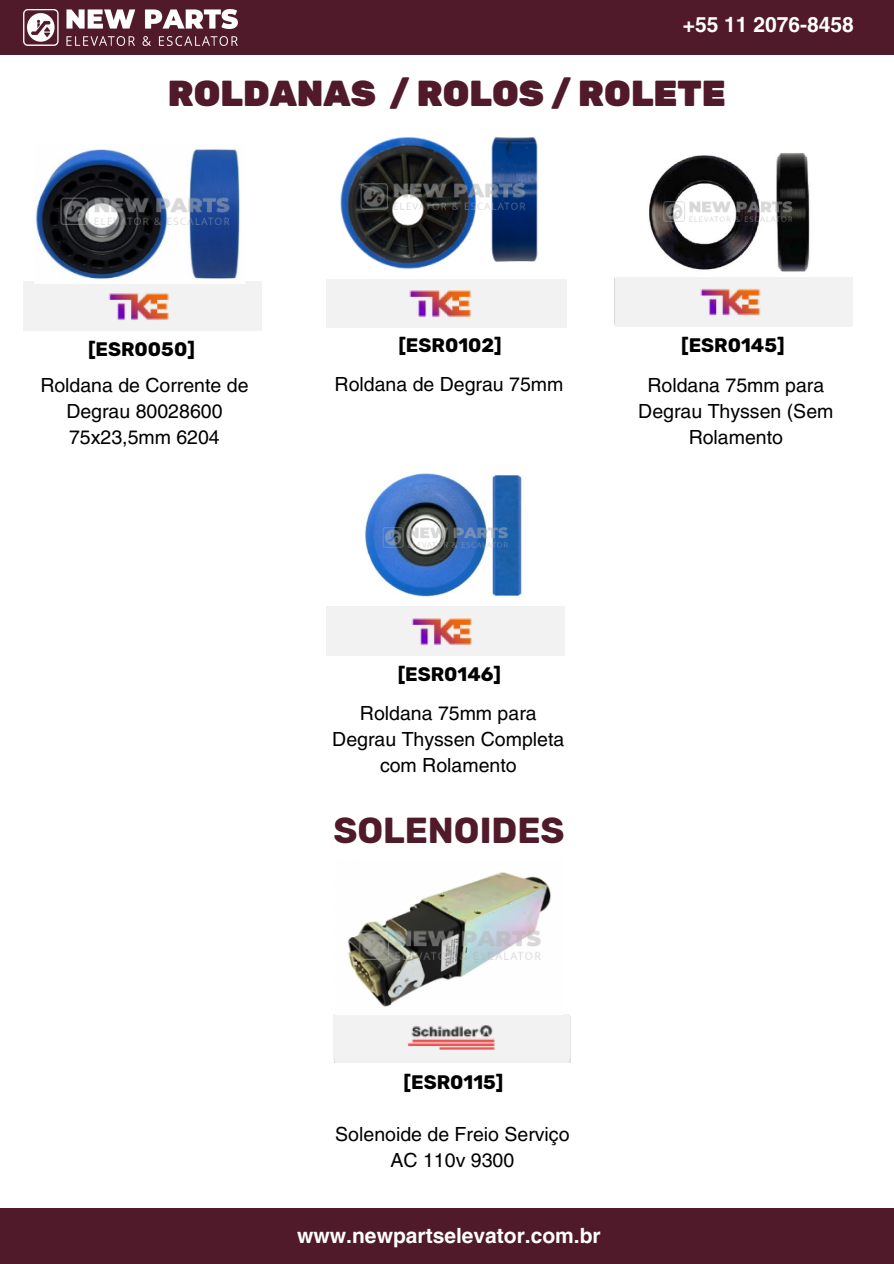
<style>
.page{position:relative;width:894px;height:1264px;background:#fff}
.page>*{position:absolute;margin:0;border:0;box-sizing:border-box;transform-origin:0 0}
.t1{font:900 36px "Rubik";color:#501a2b}
.t2{font:700 36px "Rubik";color:#501a2b}
.t3{font:700 21px "Helvetica LT Pro";color:#fff}
.t4{font:19.5px/25.8px "Helvetica LT Pro";color:#000;text-align:center}
.t5{font:700 19.5px "Rubik";color:#000}
</style>
<div class="page">
<div style="left:0;top:0;width:893px;height:55px;background:#501a2b"></div>
<img style="left:23px;top:10px;width:214px;height:36px">
<div style="left:0;top:1207px;width:893px;height:56px;background:#501a2b"></div>
<img style="left:334px;top:1016px;width:236px;height:46px">
<img style="left:333px;top:1014px;width:236px;height:44px">
<img style="left:347px;top:872px;width:204px;height:135px">
<img style="left:326px;top:606px;width:238px;height:49px">
<img style="left:365px;top:473px;width:157px;height:124px">
<img style="left:24px;top:282px;width:237px;height:48px">
<img style="left:34px;top:149px;width:211px;height:134px">
<img style="left:615px;top:277px;width:237px;height:49px">
<img style="left:649px;top:153px;width:161px;height:119px">
<img style="left:326px;top:279px;width:240px;height:48px">
<img style="left:340px;top:137px;width:198px;height:132px">
<p class="t3" style="left:682px;top:17px;width:172px">+55 11 2076-8458</p>
<p class="t1" style="left:168px;top:72px;width:559px">ROLDANAS / ROLOS / ROLETE</p>
<h2 class="t5" style="left:88px;top:338px;width:108px">[ESR0050]</h2>
<p class="t4" style="left:40px;top:374px;width:210px">Roldana de Corrente de<br>Degrau 80028600<br>75x23,5mm 6204</p>
<p class="t5" style="left:398px;top:333px;width:105px">[ESR0102]</p>
<h3 class="t4" style="left:334px;top:373px;width:230px">Roldana de Degrau 75mm</h3>
<h2 class="t5" style="left:681px;top:333px;width:105px">[ESR0145]</h2>
<p class="t4" style="left:638px;top:374px;width:197px">Roldana 75mm para<br>Degrau Thyssen (Sem<br>Rolamento</p>
<h2 class="t5" style="left:397px;top:663px;width:105px">[ESR0146]</h2>
<p class="t4" style="left:332px;top:702px;width:233px">Roldana 75mm para<br>Degrau Thyssen Completa com Rolamento</p>
<p class="t2" style="left:333px;top:809px;width:232px">SOLENOIDES</p>
<p class="t5" style="left:403px;top:1070px;width:101px">[ESR0115]</p>
<p class="t4" style="left:335px;top:1123px;width:236px">Solenoide de Freio Serviço</p>
<h2 class="t4" style="left:390px;top:1148px;width:125px">AC 110v 9300</h2>
<h1 class="t3" style="left:297px;top:1227px;width:305px">www.newpartselevator.com.br</h1>
</div>
